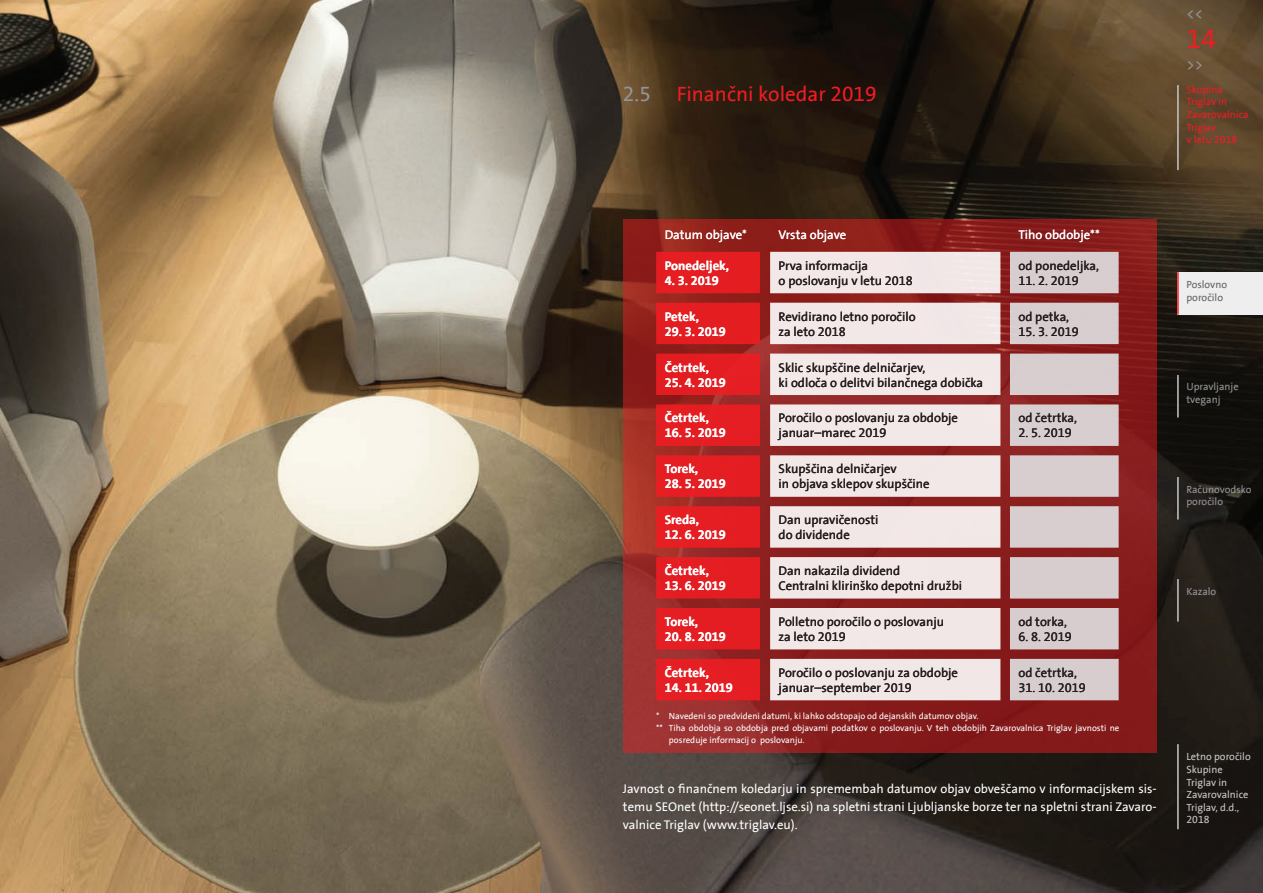
<style>
.page{position:relative;width:1263px;height:893px;background:#fff}
.page>*{position:absolute;margin:0;border:0;box-sizing:border-box;transform-origin:0 0}
.t1{font:27px "Triglav The Sans";color:#ee1d23}
.t2{font:21px "Triglav The Sans";color:#ee1d23}
.t3{font:15px "Triglav The Sans";color:#939598}
.t4{font:12.75px/15px "Triglav The Sans";color:#231f20}
.t5{font:12.75px/18px "Triglav The Sans";color:#fff;text-align:justify}
.t6{font:700 12.75px "Triglav The Sans";color:#fff}
.t7{font:10.5px/12.6px "Triglav The Sans";color:#c7c8ca}
.t8{font:10.5px/12.6px "Triglav The Sans";color:#ee1d23}
.t9{font:10.5px/12.6px "Triglav The Sans";color:#939598}
.t10{font:10.5px/12.6px "Triglav The Sans";color:#636366}
.t11{font:9px "Triglav The Sans";color:#fff}
.s1{color:#939598}
</style>
<div class="page">
<img style="left:0;top:0;width:1263px;height:893px">
<svg style="left:623px;top:219px;width:534px;height:534px;background:#8d211f"></svg>
<svg style="left:656px;top:252px;width:104px;height:448px;background:#d61f22"></svg>
<svg style="left:770px;top:252px;width:230px;height:448px;background:#e1c5c5"></svg>
<svg style="left:1010px;top:252px;width:109px;height:448px;background:#c9afb0"></svg>
<div style="left:1178px;top:272px;width:85px;height:43px;background:#eeeeef"></div>
<hr style="left:1177px;top:272px;width:2px;height:43px;background:#ee1d23">
<hr style="left:1177px;top:375px;width:2px;height:42px;background:#c7c8ca">
<hr style="left:1177px;top:477px;width:2px;height:42px;background:#c7c8ca">
<hr style="left:1177px;top:579px;width:2px;height:43px;background:#c7c8ca">
<hr style="left:1177px;top:85px;width:2px;height:85px;background:#c7c8ca">
<hr style="left:1177px;top:744px;width:2px;height:85px;background:#c7c8ca">
<h2 class="t2" style="left:623px;top:82px;width:255px"><span class="s1">2.5</span> Finančni koledar 2019</h2>
<p class="t3" style="left:1186px;top:6px;width:18px">&lt;&lt;</p>
<h1 class="t1" style="left:1186px;top:24px;width:31px">14</h1>
<p class="t3" style="left:1186px;top:57px;width:18px">&gt;&gt;</p>
<p class="t8" style="left:1186px;top:83px;width:64px">Skupina<br>Triglav in<br>Zavarovalnica<br>Triglav<br>v letu 2018</p>
<p class="t5" style="left:665px;top:226px;width:84px">Datum objave*</p>
<p class="t5" style="left:779px;top:226px;width:69px">Vrsta objave</p>
<p class="t5" style="left:1018px;top:226px;width:83px">Tiho obdobje**</p>
<p class="t6" style="left:665px;top:258px;width:66px">Ponedeljek,</p>
<p class="t6" style="left:665px;top:273px;width:56px">4. 3. 2019</p>
<p class="t4" style="left:779px;top:258px;width:136px">Prva informacija<br>o poslovanju v letu 2018</p>
<p class="t4" style="left:1018px;top:258px;width:82px">od ponedeljka,</p>
<p class="t4" style="left:1018px;top:273px;width:62px">11. 2. 2019</p>
<p class="t6" style="left:665px;top:309px;width:36px">Petek,</p>
<p class="t6" style="left:665px;top:324px;width:63px">29. 3. 2019</p>
<p class="t4" style="left:779px;top:309px;width:139px">Revidirano letno poročilo za leto 2018</p>
<p class="t4" style="left:1018px;top:309px;width:52px">od petka,</p>
<p class="t4" style="left:1018px;top:324px;width:62px">15. 3. 2019</p>
<p class="t6" style="left:665px;top:360px;width:46px">Četrtek,</p>
<p class="t6" style="left:665px;top:375px;width:63px">25. 4. 2019</p>
<p class="t4" style="left:779px;top:360px;width:206px">Sklic skupščine delničarjev,<br>ki odloča o delitvi bilančnega dobička</p>
<p class="t6" style="left:665px;top:411px;width:46px">Četrtek,</p>
<p class="t6" style="left:665px;top:426px;width:63px">16. 5. 2019</p>
<p class="t4" style="left:779px;top:411px;width:181px">Poročilo o poslovanju za obdobje januar–marec 2019</p>
<p class="t4" style="left:1018px;top:411px;width:60px">od četrtka,</p>
<p class="t4" style="left:1018px;top:426px;width:55px">2. 5. 2019</p>
<p class="t6" style="left:665px;top:462px;width:35px">Torek,</p>
<p class="t6" style="left:665px;top:477px;width:63px">28. 5. 2019</p>
<p class="t4" style="left:779px;top:462px;width:153px">Skupščina delničarjev<br>in objava sklepov skupščine</p>
<p class="t6" style="left:665px;top:513px;width:36px">Sreda,</p>
<p class="t6" style="left:665px;top:528px;width:63px">12. 6. 2019</p>
<p class="t4" style="left:779px;top:513px;width:101px">Dan upravičenosti do dividende</p>
<p class="t6" style="left:665px;top:563px;width:46px">Četrtek,</p>
<p class="t6" style="left:665px;top:578px;width:63px">13. 6. 2019</p>
<p class="t4" style="left:779px;top:563px;width:185px">Dan nakazila dividend<br>Centralni klirinško depotni družbi</p>
<p class="t6" style="left:665px;top:614px;width:35px">Torek,</p>
<p class="t6" style="left:665px;top:629px;width:63px">20. 8. 2019</p>
<p class="t4" style="left:779px;top:614px;width:167px">Polletno poročilo o poslovanju za leto 2019</p>
<p class="t4" style="left:1018px;top:614px;width:50px">od torka,</p>
<p class="t4" style="left:1018px;top:629px;width:55px">6. 8. 2019</p>
<p class="t6" style="left:665px;top:665px;width:46px">Četrtek,</p>
<p class="t6" style="left:665px;top:680px;width:70px">14. 11. 2019</p>
<p class="t4" style="left:779px;top:665px;width:181px">Poročilo o poslovanju za obdobje januar–september 2019</p>
<p class="t4" style="left:1018px;top:665px;width:60px">od četrtka,</p>
<p class="t4" style="left:1018px;top:680px;width:69px">31. 10. 2019</p>
<p class="t11" style="left:656px;top:711px;width:324px">* Navedeni so predvideni datumi, ki lahko odstopajo od dejanskih datumov objav.</p>
<p class="t11" style="left:656px;top:723px;width:465px">** Tiha obdobja so obdobja pred objavami podatkov o poslovanju. V teh obdobjih Zavarovalnica Triglav javnosti ne</p>
<p class="t11" style="left:669px;top:735px;width:137px">posreduje informacij o poslovanju.</p>
<p class="t5" style="left:623px;top:780px;width:535px">Javnost o finančnem koledarju in spremembah datumov objav obveščamo v informacijskem sis&shy;temu SEOnet (http://seonet.ljse.si) na spletni strani Ljubljanske borze ter na spletni strani Zavaro&shy;valnice Triglav (www.triglav.eu).</p>
<p class="t10" style="left:1186px;top:279px;width:42px">Poslovno poročilo</p>
<p class="t9" style="left:1186px;top:381px;width:54px">Upravljanje tveganj</p>
<p class="t9" style="left:1186px;top:483px;width:67px">Računovodsko poročilo</p>
<p class="t9" style="left:1186px;top:585px;width:31px">Kazalo</p>
<p class="t7" style="left:1186px;top:751px;width:66px">Letno poročilo<br>Skupine<br>Triglav in<br>Zavarovalnice<br>Triglav, d.d.,<br>2018</p>
</div>
